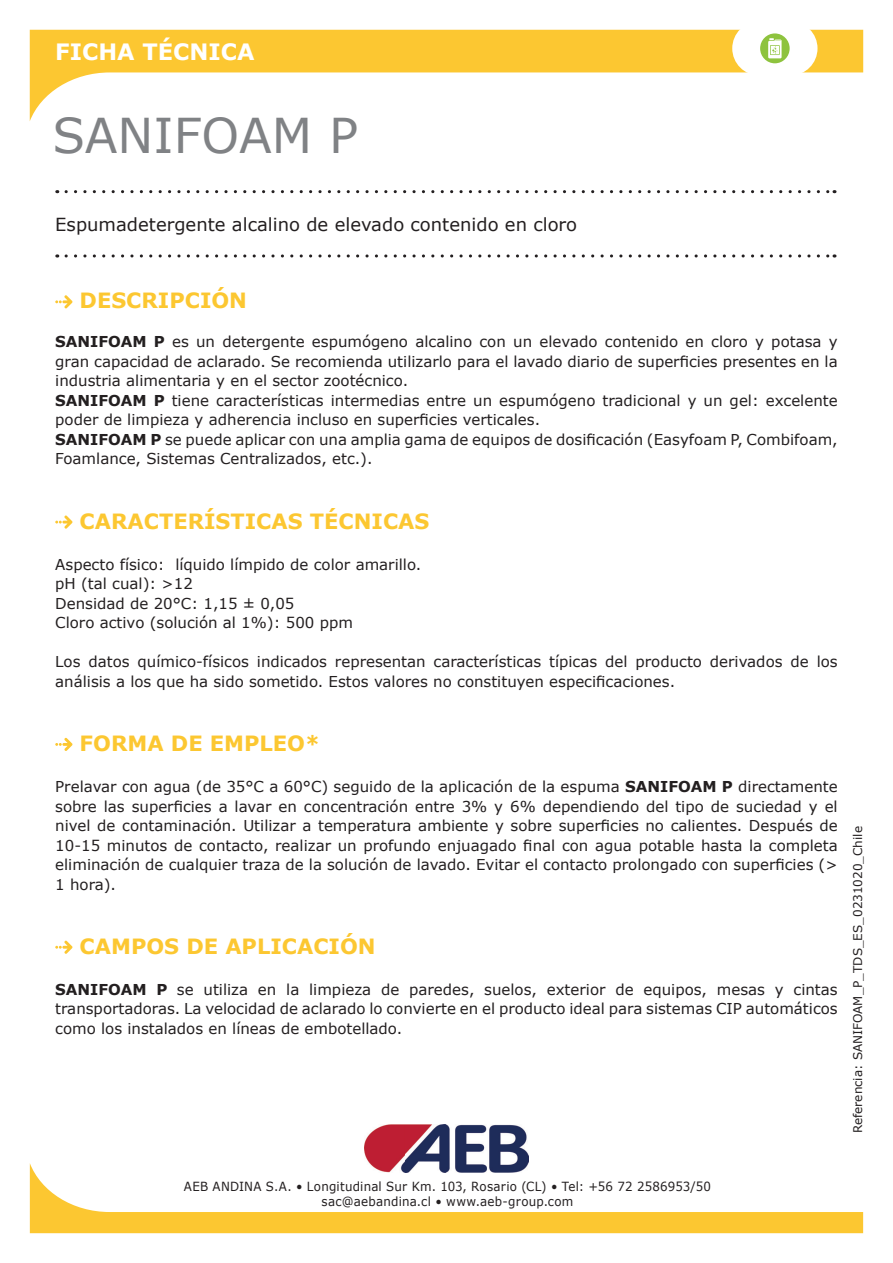
<style>
.page{position:relative;width:893px;height:1263px;background:#fff}
.page>*{position:absolute;margin:0;border:0;box-sizing:border-box;transform-origin:0 0}
.t1{font:48px "Verdana";color:#808285}
.t2{font:700 22.5px "Verdana";color:#fff}
.t3{font:700 21px "Verdana";color:#fcc731}
.t4{font:18px "Verdana";color:#231f20}
.t5{font:15px/19.5px "Verdana";color:#231f20}
.t6{font:12.6px/15.1px "Verdana";letter-spacing:.02em;color:#231f20;text-align:center;scale:.94 1}
.t7{font:12px "Verdana";color:#231f20}
.s1{font-weight:700}
</style>
<div class="page">
<svg style="left:30px;top:30px;width:833px;height:91px"></svg>
<svg style="left:66px;top:190px;width:769px;height:3px"></svg>
<svg style="left:66px;top:254px;width:769px;height:4px"></svg>
<div style="left:732px;top:21px;width:85px;height:55px;background:#fff;border-radius:27px"></div>
<div style="left:760px;top:33px;width:30px;height:30px;background:#8ec33e;border-radius:50%"></div>
<svg style="left:768px;top:38px;width:14px;height:20px"></svg>
<svg style="left:30px;top:1164px;width:833px;height:69px"></svg>
<img style="left:364px;top:1124px;width:165px;height:49px">
<svg style="left:55px;top:295px;width:17px;height:13px"></svg>
<svg style="left:55px;top:515px;width:17px;height:14px"></svg>
<svg style="left:55px;top:738px;width:17px;height:13px"></svg>
<svg style="left:55px;top:941px;width:17px;height:13px"></svg>
<h2 class="t2" style="left:55px;top:35px;width:201px">FICHA TÉCNICA</h2>
<h1 class="t1" style="left:52px;top:103px;width:307px">SANIFOAM P</h1>
<p class="t4" style="left:55px;top:212px;width:523px">Espumadetergente alcalino de elevado contenido en cloro</p>
<h3 class="t3" style="left:80px;top:286px;width:169px">DESCRIPCIÓN</h3>
<p class="t5" style="left:55px;top:332px;width:784px"><span class="s1">SANIFOAM P</span> es un detergente espumógeno alcalino con un elevado contenido en cloro y potasa y gran capacidad de aclarado. Se recomienda utilizarlo para el lavado diario de superficies presentes en la industria alimentaria y en el sector zootécnico.<br><span class="s1">SANIFOAM P</span> tiene características intermedias entre un espumógeno tradicional y un gel: excelente poder de limpieza y adherencia incluso en superficies verticales.<br><span class="s1">SANIFOAM P</span> se puede aplicar con una amplia gama de equipos de dosificación (Easyfoam P, Combifoam, Foamlance, Sistemas Centralizados, etc.).</p>
<h3 class="t3" style="left:80px;top:506px;width:351px">CARACTERÍSTICAS TÉCNICAS</h3>
<p class="t5" style="left:55px;top:554px;width:368px">Aspecto físico: líquido límpido de color amarillo. pH (tal cual): &gt;12<br>Densidad de 20°C: 1,15 ± 0,05<br>Cloro activo (solución al 1%): 500 ppm</p>
<p class="t5" style="left:55px;top:652px;width:784px">Los datos químico-físicos indicados representan características típicas del producto derivados de los análisis a los que ha sido sometido. Estos valores no constituyen especificaciones.</p>
<h3 class="t3" style="left:80px;top:728px;width:242px">FORMA DE EMPLEO*</h3>
<p class="t5" style="left:55px;top:777px;width:784px;text-align:justify">Prelavar con agua (de 35°C a 60°C) seguido de la aplicación de la espuma <span class="s1">SANIFOAM P</span> directamente sobre las superficies a lavar en concentración entre 3% y 6% dependiendo del tipo de suciedad y el nivel de contaminación. Utilizar a temperatura ambiente y sobre superficies no calientes. Después de 10-15 minutos de contacto, realizar un profundo enjuagado final con agua potable hasta la completa eliminación de cualquier traza de la solución de lavado. Evitar el contacto prolongado con superficies (&gt; 1 hora).</p>
<h3 class="t3" style="left:80px;top:931px;width:298px">CAMPOS DE APLICACIÓN</h3>
<p class="t5" style="left:55px;top:979px;width:784px;text-align:justify"><span class="s1">SANIFOAM P</span> se utiliza en la limpieza de paredes, suelos, exterior de equipos, mesas y cintas transportadoras. La velocidad de aclarado lo convierte en el producto ideal para sistemas CIP automáticos como los instalados en líneas de embotellado.</p>
<p class="t7" style="left:850px;top:1133px;width:308px;rotate:-90deg">Referencia: SANIFOAM_P_TDS_ES_0231020_Chile</p>
<p class="t6" style="left:184px;top:1179px;width:562px">AEB ANDINA S.A. • Longitudinal Sur Km. 103, Rosario (CL) • Tel: +56 72 2586953/50 sac@aebandina.cl • www.aeb-group.com</p>
</div>
